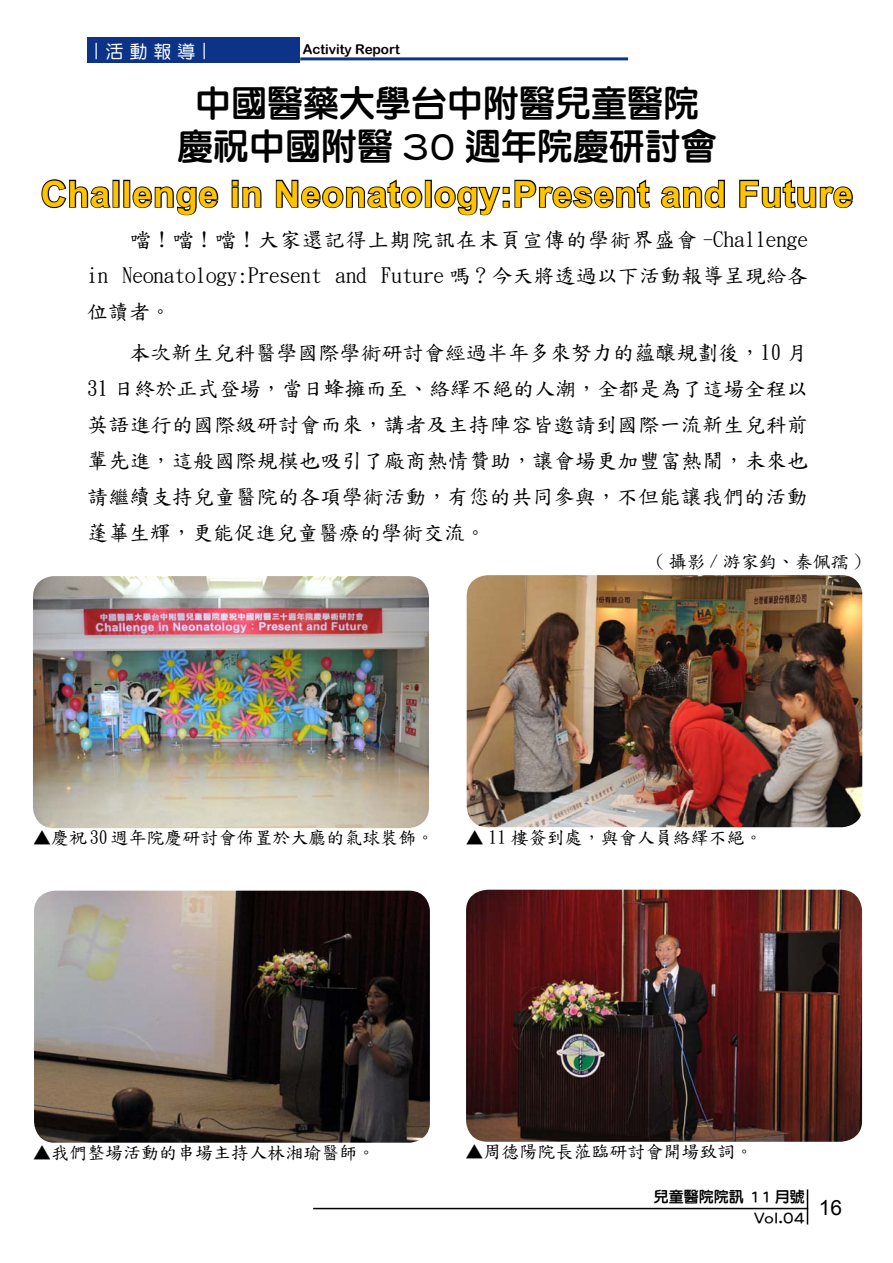
<style>
.page{position:relative;width:893px;height:1263px;background:#fff}
.page>*{position:absolute;margin:0;border:0;box-sizing:border-box;transform-origin:0 0}
.t1{font:700 36px "Arial";letter-spacing:.02em;color:#ffc300}
.t2{font:36px "DF Li Yuan Std W7";color:#000}
.t3{font:21px/36px "DF Kai Shu SB Estd BF";color:#000;text-align:justify}
.t4{font:21px "Arial";color:#000}
.t5{font:18px "DF Kai Shu SB Estd BF";color:#000}
.t6{font:18px "DF Yuan Std W5";color:#fff}
.t7{font:15px "DF Li Yuan Std W7";color:#000}
.t8{font:13.5px "Arial Rounded MT Bold";color:#000}
</style>
<div class="page">
<img style="left:33px;top:576px;width:396px;height:252px">
<svg style="left:41px;top:179px;width:70px;height:30px"></svg>
<div style="left:113px;top:180px;width:7px;height:28px;border:2px solid #000"></div>
<div style="left:123px;top:180px;width:7px;height:28px;border:2px solid #000"></div>
<svg style="left:132px;top:186px;width:87px;height:30px"></svg>
<svg style="left:231px;top:179px;width:31px;height:29px"></svg>
<svg style="left:275px;top:179px;width:148px;height:30px"></svg>
<div style="left:425px;top:180px;width:7px;height:28px;border:2px solid #000"></div>
<svg style="left:434px;top:179px;width:216px;height:37px"></svg>
<svg style="left:661px;top:179px;width:64px;height:30px"></svg>
<svg style="left:739px;top:179px;width:114px;height:30px"></svg>
<img style="left:466px;top:890px;width:396px;height:252px">
<img style="left:34px;top:891px;width:396px;height:252px">
<img style="left:467px;top:575px;width:395px;height:252px">
<div style="left:87px;top:38px;width:213px;height:25px;background:#0c3388"></div>
<hr style="left:300px;top:57px;width:328px;height:3px;background:#0c3388">
<hr style="left:807px;top:1189px;width:1px;height:35px;background:#000">
<hr style="left:313px;top:1208px;width:495px;height:1px;background:#000">
<p class="t6" style="left:87px;top:60px;width:19px;rotate:-90deg">—</p>
<p class="t6" style="left:105px;top:41px;width:91px">活 動 報 導</p>
<p class="t6" style="left:195px;top:60px;width:19px;rotate:-90deg">—</p>
<p class="t8" style="left:303px;top:41px;width:99px">Activity Report</p>
<p class="t2" style="left:195px;top:84px;width:505px">中國醫藥大學台中附醫兒童醫院</p>
<p class="t2" style="left:177px;top:127px;width:541px">慶祝中國附醫 30 週年院慶研討會</p>
<p class="t1" style="left:41px;top:170px;width:814px">Challenge in Neonatology:Present and Future</p>
<p class="t3" style="left:87px;top:222px;width:722px">　　噹! 噹! 噹! 大家還記得上期院訊在末頁宣傳的學術界盛會 -Challenge in Neonatology:Present and Future 嗎? 今天將透過以下活動報導呈現給各位讀者。</p>
<p class="t3" style="left:87px;top:334px;width:733px;text-align:left">　　本次新生兒科醫學國際學術研討會經過半年多來努力的蘊釀規劃後，10 月31 日終於正式登場，當日蜂擁而至、絡繹不絕的人潮，全都是為了這場全程以英語進行的國際級研討會而來，講者及主持陣容皆邀請到國際一流新生兒科前輩先進，這般國際規模也吸引了廠商熱情贊助，讓會場更加豐富熱鬧，未來也請繼續支持兒童醫院的各項學術活動，有您的共同參與，不但能讓我們的活動蓬蓽生輝，更能促進兒童醫療的學術交流。</p>
<p class="t5" style="left:656px;top:553px;width:208px">( 攝影 / 游家鈞、秦佩孺 )</p>
<p class="t5" style="left:33px;top:829px;width:403px">▲慶祝 30週年院慶研討會佈置於大廳的氣球裝飾。</p>
<p class="t5" style="left:466px;top:828px;width:298px">▲ 11 樓簽到處，與會人員絡繹不絕。</p>
<p class="t5" style="left:33px;top:1143px;width:343px">▲我們整場活動的串場主持人林湘瑜醫師。</p>
<p class="t5" style="left:466px;top:1142px;width:289px">▲周德陽院長蒞臨研討會開場致詞。</p>
<p class="t7" style="left:654px;top:1189px;width:153px">兒童醫院院訊 11 月號</p>
<p class="t7" style="left:754px;top:1210px;width:52px">Vol.04</p>
<p class="t4" style="left:819px;top:1194px;width:25px">16</p>
</div>
